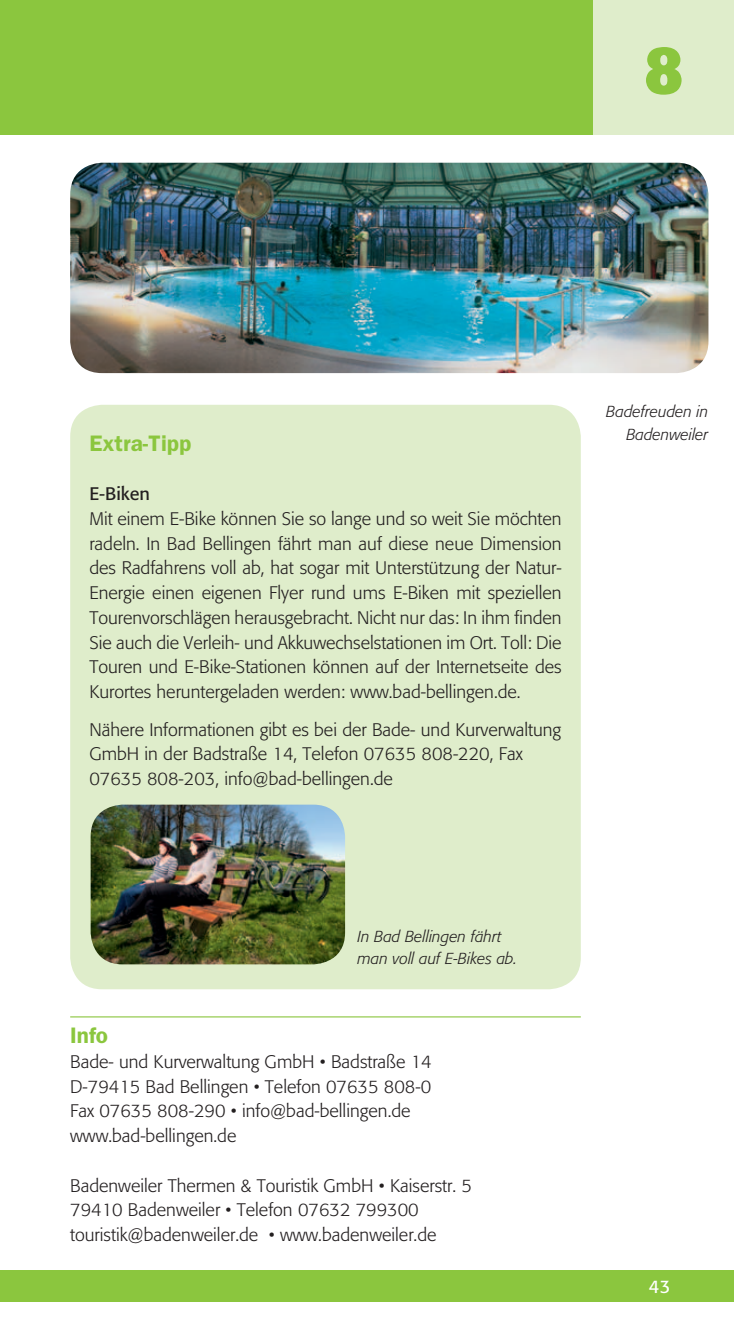
<style>
.page{position:relative;width:734px;height:1340px;background:#fff}
.page>*{position:absolute;margin:0;border:0;box-sizing:border-box;transform-origin:0 0}
.t1{font:700 67.5px "Formata";color:#8bc63e}
.t2{font:600 22.5px "ITC Franklin Gothic Std";color:#8bc63e}
.t3{font:300 18px/24.8px "Formata";color:#231f20}
.t4{font:18px "Formata";color:#231f20}
.t5{font:18px "Formata";color:#fff}
.t6{font:italic 300 15.75px/22.5px "Formata";color:#231f20}
</style>
<div class="page">
<div style="left:0;top:0;width:733px;height:134px;background:#8bc63e"></div>
<div style="left:593px;top:0;width:140px;height:134px;background:#dfedcb"></div>
<div style="left:0;top:1269px;width:733px;height:32px;background:#8bc63e"></div>
<div style="left:70px;top:405px;width:510px;height:584px;background:#dfedcb;border-radius:32px"></div>
<hr style="left:70px;top:1016px;width:510px;height:1px;background:#8bc63e">
<img style="left:91px;top:804px;width:254px;height:160px;border-radius:32px">
<img style="left:70px;top:163px;width:638px;height:210px;border-radius:32px">
<h1 class="t1" style="left:644px;top:40px;width:41px">8</h1>
<p class="t2" style="left:89px;top:434px;width:103px">Extra-Tipp</p>
<p class="t4" style="left:89px;top:486px;width:62px">E-Biken</p>
<p class="t3" style="left:89px;top:507px;width:473px;text-align:justify">Mit einem E-Bike können Sie so lange und so weit Sie möchten radeln. In Bad Bellingen fährt man auf diese neue Dimension des Radfahrens voll ab, hat sogar mit Unterstützung der Natur-Energie einen eigenen Flyer rund ums E-Biken mit speziellen Tourenvorschlägen herausgebracht. Nicht nur das: In ihm finden Sie auch die Verleih- und Akkuwechselstationen im Ort. Toll: Die Touren und E-Bike-Stationen können auf der Internetseite des Kurortes heruntergeladen werden: www.bad-bellingen.de.</p>
<p class="t3" style="left:89px;top:718px;width:473px">Nähere Informationen gibt es bei der Bade- und Kurverwaltung<br>GmbH in der Badstraße 14, Telefon 07635 808-220, Fax<br>07635 808-203, info@bad-bellingen.de</p>
<p class="t6" style="left:606px;top:401px;width:104px;text-align:right">Badefreuden in<br>Badenweiler</p>
<p class="t6" style="left:357px;top:926px;width:161px">In Bad Bellingen fährt man voll auf E-Bikes ab.</p>
<p class="t2" style="left:70px;top:1026px;width:39px">Info</p>
<p class="t3" style="left:70px;top:1050px;width:363px">Bade- und Kurverwaltung GmbH • Badstraße 14<br>D-79415 Bad Bellingen • Telefon 07635 808-0<br>Fax 07635 808-290 • info@bad-bellingen.de www.bad-bellingen.de</p>
<p class="t3" style="left:70px;top:1174px;width:403px">Badenweiler Thermen &amp; Touristik GmbH • Kaiserstr. 5<br>79410 Badenweiler • Telefon 07632 799300 touristik@badenweiler.de • www.badenweiler.de</p>
<p class="t5" style="left:649px;top:1278px;width:23px">43</p>
</div>
